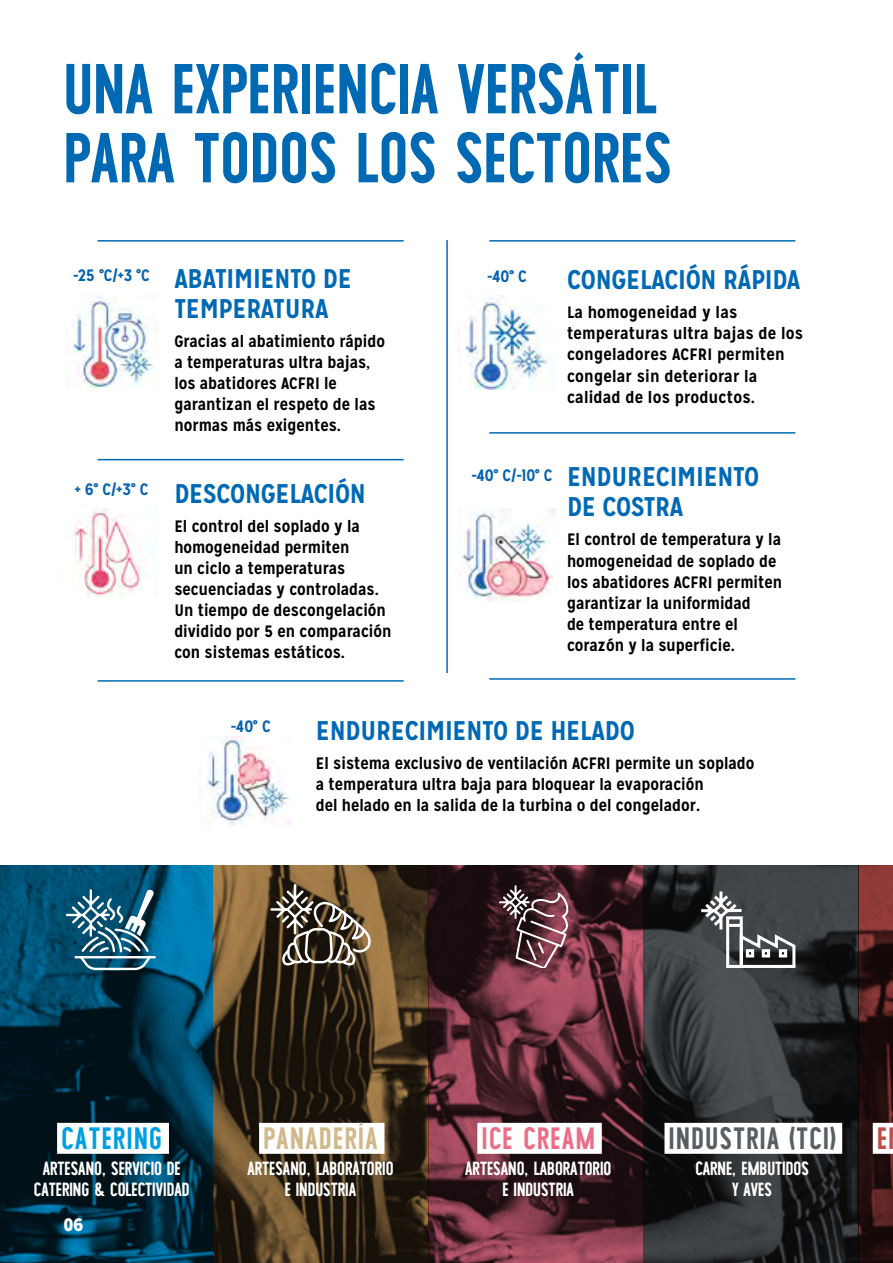
<style>
.page{position:relative;width:893px;height:1263px;background:#fff}
.page>*{position:absolute;margin:0;border:0;box-sizing:border-box;transform-origin:0 0}
.t1{font:700 70.8px/69px "Wask New";letter-spacing:.01em;color:#0069b4}
.t2{font:700 30.9px "Wask New";letter-spacing:.05em;color:#585e63}
.t3{font:700 30.9px "Wask New";letter-spacing:.05em;color:#d1b98c}
.t4{font:700 30.9px "Wask New";letter-spacing:.05em;color:#009fe3}
.t5{font:700 30.9px "Wask New";letter-spacing:.05em;color:#eb6e89}
.t6{font:700 30.9px "Wask New";color:#bf4e4b}
.t7{font:700 27px/30px "Mission Gothic";letter-spacing:-.01em;color:#0069b4}
.t8{font:700 19.2px/20.5px "Wask New";color:#fff;text-align:center}
.t9{font:900 18px "Mission Gothic";color:#fff}
.t10{font:700 16.5px/21px "Mission Gothic";color:#000}
.t11{font:700 16.5px "Mission Gothic";color:#0563ad}
</style>
<div class="page">
<svg style="left:0;top:865px;width:213px;height:398px;background:#00364d"></svg>
<svg style="left:213px;top:865px;width:215px;height:398px;background:#44331e"></svg>
<svg style="left:428px;top:865px;width:215px;height:398px;background:#532630"></svg>
<svg style="left:269px;top:883px;width:103px;height:85px;background:#6b5e4b"></svg>
<div style="left:57px;top:1123px;width:112px;height:31px;background:#fff"></div>
<div style="left:259px;top:1123px;width:125px;height:31px;background:#fff"></div>
<div style="left:477px;top:1123px;width:125px;height:31px;background:#fff"></div>
<hr style="left:76px;top:956px;width:79px;height:2px;background:#fff">
<svg style="left:65px;top:888px;width:89px;height:83px"></svg>
<svg style="left:498px;top:885px;width:74px;height:82px;background:#6b474f"></svg>
<svg style="left:643px;top:865px;width:215px;height:398px;background:#2c2f31"></svg>
<svg style="left:858px;top:865px;width:35px;height:398px;background:#3d1817"></svg>
<div style="left:664px;top:1123px;width:178px;height:31px;background:#fff"></div>
<div style="left:873px;top:1123px;width:20px;height:31px;background:#fff"></div>
<img style="left:72px;top:294px;width:81px;height:93px">
<img style="left:459px;top:508px;width:96px;height:94px">
<img style="left:205px;top:737px;width:87px;height:88px">
<img style="left:73px;top:508px;width:69px;height:88px">
<img style="left:459px;top:296px;width:96px;height:93px">
<hr style="left:98px;top:240px;width:306px;height:2px;background:#0069b4">
<hr style="left:489px;top:240px;width:306px;height:2px;background:#0069b4">
<hr style="left:489px;top:432px;width:306px;height:2px;background:#0069b4">
<hr style="left:489px;top:678px;width:306px;height:2px;background:#0069b4">
<hr style="left:98px;top:459px;width:306px;height:1px;background:#0069b4">
<hr style="left:98px;top:680px;width:306px;height:2px;background:#0069b4">
<hr style="left:446px;top:240px;width:2px;height:433px;background:#0069b4">
<svg style="left:698px;top:888px;width:99px;height:81px;background:#5e6164"></svg>
<h1 class="t1" style="left:64px;top:51px;width:609px">UNA EXPERIENCIA VERSÁTIL<br>PARA TODOS LOS SECTORES</h1>
<p class="t11" style="left:73px;top:264px;width:78px">-25 °C/+3 °C</p>
<p class="t11" style="left:487px;top:265px;width:41px">-40° C</p>
<h3 class="t7" style="left:174px;top:263px;width:179px">ABATIMIENTO DE<br>TEMPERATURA</h3>
<p class="t10" style="left:174px;top:331px;width:212px">Gracias al abatimiento rápido a temperaturas ultra bajas, los abatidores ACFRI le garantizan el respeto de las normas más exigentes.</p>
<p class="t11" style="left:75px;top:479px;width:75px">+ 6° C/+3° C</p>
<h3 class="t7" style="left:174px;top:478px;width:193px">DESCONGELACIÓN</h3>
<p class="t10" style="left:174px;top:516px;width:219px">El control del soplado y la homogeneidad permiten<br>un ciclo a temperaturas secuenciadas y controladas.<br>Un tiempo de descongelación dividido por 5 en comparación con sistemas estáticos.</p>
<p class="t11" style="left:472px;top:464px;width:82px">-40° C/-10° C</p>
<h3 class="t7" style="left:567px;top:265px;width:235px">CONGELACIÓN RÁPIDA</h3>
<p class="t10" style="left:567px;top:302px;width:238px">La homogeneidad y las temperaturas ultra bajas de los congeladores ACFRI permiten congelar sin deteriorar la calidad de los productos.</p>
<h3 class="t7" style="left:567px;top:462px;width:194px">ENDURECIMIENTO<br>DE COSTRA</h3>
<p class="t10" style="left:567px;top:529px;width:217px">El control de temperatura y la homogeneidad de soplado de los abatidores ACFRI permiten garantizar la uniformidad<br>de temperatura entre el corazón y la superficie.</p>
<p class="t11" style="left:231px;top:716px;width:41px">-40° C</p>
<h3 class="t7" style="left:316px;top:715px;width:321px">ENDURECIMIENTO DE HELADO</h3>
<p class="t10" style="left:316px;top:753px;width:440px">El sistema exclusivo de ventilación ACFRI permite un soplado a temperatura ultra baja para bloquear la evaporación<br>del helado en la salida de la turbina o del congelador.</p>
<h2 class="t4" style="left:61px;top:1119px;width:102px">CATERING</h2>
<h2 class="t3" style="left:263px;top:1119px;width:116px">PANADERÍA</h2>
<h2 class="t5" style="left:482px;top:1119px;width:115px">ICE CREAM</h2>
<p class="t8" style="left:34px;top:1157px;width:157px">ARTESANO, SERVICIO DE<br>CATERING &amp; COLECTIVIDAD</p>
<p class="t8" style="left:247px;top:1157px;width:148px">ARTESANO, LABORATORIO<br>E INDUSTRIA</p>
<p class="t8" style="left:465px;top:1157px;width:148px">ARTESANO, LABORATORIO<br>E INDUSTRIA</p>
<p class="t9" style="left:64px;top:1213px;width:21px">06</p>
<h2 class="t2" style="left:669px;top:1119px;width:168px">INDUSTRIA (TCI)</h2>
<h2 class="t6" style="left:877px;top:1119px;width:12px">E</h2>
<p class="t8" style="left:695px;top:1157px;width:115px">CARNE, EMBUTIDOS<br>Y AVES</p>
</div>
